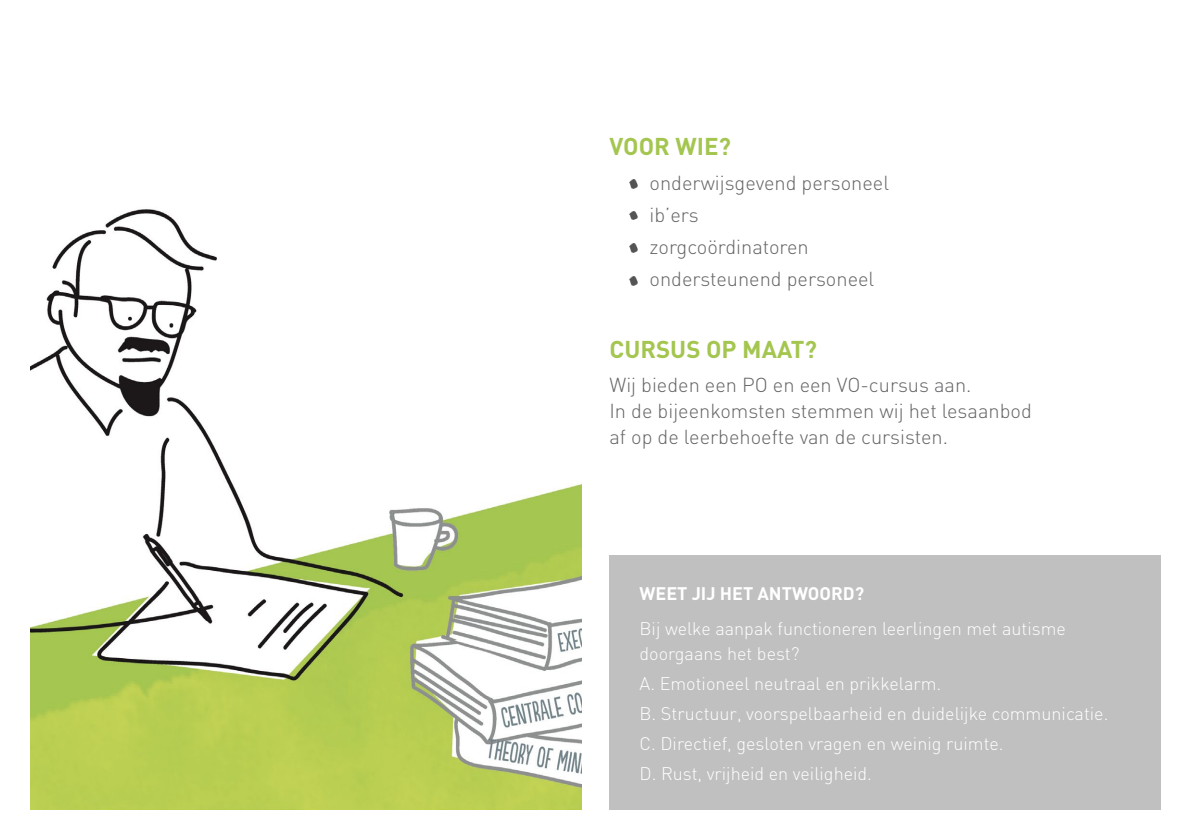
<style>
.page{position:relative;width:1191px;height:840px;background:#fff}
.page>*{position:absolute;margin:0;border:0;box-sizing:border-box;transform-origin:0 0}
.t1{font:700 24px "DIN";color:#a4c650}
.t2{font:300 20px/32px "DIN";color:#636466}
.t3{font:300 18px/30px "DIN";color:#fff}
.t4{font:700 18px "DIN";color:#fff}
</style>
<div class="page">
<img style="left:30px;top:209px;width:551px;height:600px">
<svg style="left:630px;top:179px;width:7px;height:9px"></svg>
<svg style="left:630px;top:211px;width:7px;height:8px"></svg>
<svg style="left:630px;top:244px;width:7px;height:8px"></svg>
<svg style="left:630px;top:276px;width:7px;height:9px"></svg>
<div style="left:609px;top:555px;width:552px;height:254px;background:#c0c0c0"></div>
<h1 class="t1" style="left:609px;top:131px;width:123px">VOOR WIE?</h1>
<p class="t2" style="left:649px;top:166px;width:241px">onderwijsgevend personeel ib’ers<br>zorgcoördinatoren ondersteunend personeel</p>
<h1 class="t1" style="left:609px;top:333px;width:209px">CURSUS OP MAAT?</h1>
<p class="t2" style="left:609px;top:371px;width:424px;line-height:26px">Wij bieden een PO en een VO-cursus aan.<br>I n de bijeenkomsten stemmen wij het lesaanbod af op de leerbehoefte van de cursisten.</p>
<p class="t4" style="left:639px;top:582px;width:226px">WEET JIJ HET ANTWOORD?</p>
<p class="t3" style="left:639px;top:615px;width:428px;line-height:24.8px">Bij welke aanpak functioneren leerlingen met autisme doorgaans het best?</p>
<p class="t3" style="left:639px;top:667px;width:470px">A. Emotioneel neutraal en prikkelarm.<br>B. Structuur, voorspelbaarheid en duidelijke communicatie.<br>C. Directief, gesloten vragen en weinig ruimte.<br>D. Rust, vrijheid en veiligheid.</p>
</div>
